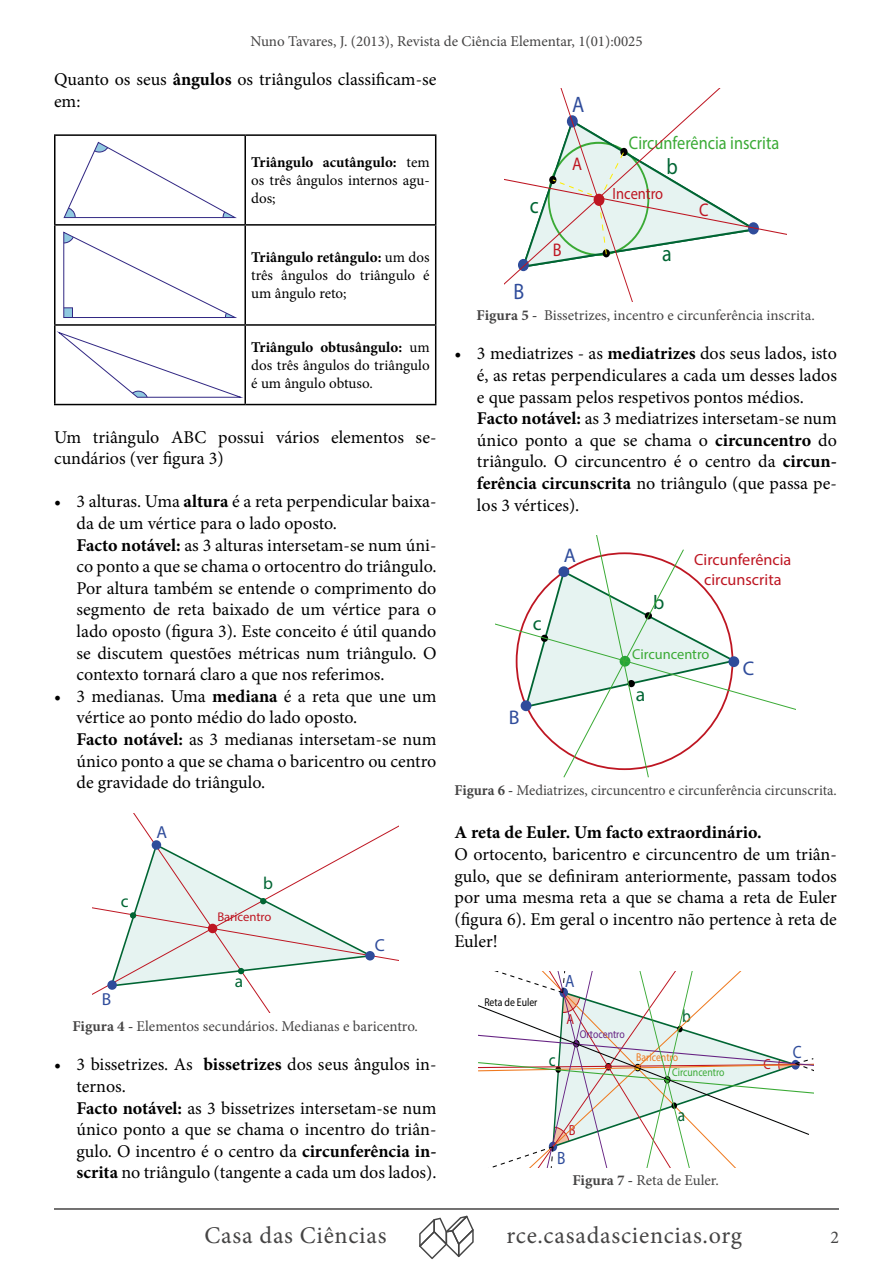
<style>
.page{position:relative;width:893px;height:1263px;background:#fff}
.page>*{position:absolute;margin:0;border:0;box-sizing:border-box;transform-origin:0 0}
.t1{font:24px "Minion Pro";letter-spacing:.03em;color:#454444}
.t2{font:22.35px "Myriad Pro";color:#006533;scale:.89 1}
.t3{font:22.35px "Myriad Pro";color:#2f4c9b;scale:.89 1}
.t4{font:19.8px "Myriad Pro";color:#2f4c9b}
.t5{font:19.8px "Myriad Pro";color:#006533}
.t6{font:18.3px "Myriad Pro";color:#3aaa35;scale:.89 1}
.t7{font:18.3px "Myriad Pro";color:#be1622;scale:.89 1}
.t8{font:18px/21.6px "Minion Pro";color:#000}
.t9{font:700 18px "Minion Pro";color:#000}
.t10{font:18px "Minion Pro";color:#454444}
.t11{font:17.85px "Myriad Pro";color:#2f4c9b;scale:.86 1}
.t12{font:17.85px "Myriad Pro";color:#006533;scale:.86 1}
.t13{font:17.4px "Myriad Pro";color:#2f4c9b}
.t14{font:17.4px "Myriad Pro";color:#006533}
.t15{font:16.35px "Myriad Pro";color:#be1622;scale:.89 1}
.t16{font:16.2px/19.5px "Myriad Pro";color:#be1622;text-align:center}
.t17{font:15px "Minion Pro";color:#454444}
.t18{font:15px/18px "Minion Pro";color:#000;text-align:justify}
.t19{font:14.55px "Myriad Pro";color:#be1622;scale:.86 1}
.t20{font:14.4px "Myriad Pro";color:#3aaa35}
.t21{font:12.6px "Myriad Pro";color:#be1622}
.t22{font:11.4px "Myriad Pro";color:#3aaa35;scale:.86 1}
.t23{font:11.4px "Myriad Pro";color:#000;scale:.86 1}
.t24{font:11.4px "Myriad Pro";color:#ef791e;scale:.86 1}
.t25{font:11.4px "Myriad Pro";color:#662383;scale:.86 1}
.s1{font-weight:700}
</style>
<div class="page">
<img style="left:420px;top:1245px;width:26px;height:14px">
<img style="left:435px;top:1218px;width:11px;height:27px">
<img style="left:419px;top:1219px;width:16px;height:28px">
<img style="left:446px;top:1232px;width:25px;height:25px">
<img style="left:446px;top:1225px;width:6px;height:7px">
<img style="left:452px;top:1216px;width:22px;height:29px">
<hr style="left:54px;top:1208px;width:785px;height:2px;background:#454444">
<hr style="left:54px;top:134px;width:191px;height:2px;background:#000">
<hr style="left:54px;top:136px;width:2px;height:88px;background:#000">
<hr style="left:245px;top:134px;width:191px;height:2px;background:#000">
<hr style="left:244px;top:136px;width:2px;height:88px;background:#000">
<hr style="left:435px;top:136px;width:1px;height:88px;background:#000">
<hr style="left:54px;top:224px;width:191px;height:2px;background:#000">
<hr style="left:54px;top:226px;width:2px;height:98px;background:#000">
<hr style="left:245px;top:224px;width:191px;height:2px;background:#000">
<hr style="left:244px;top:226px;width:2px;height:98px;background:#000">
<hr style="left:435px;top:226px;width:1px;height:98px;background:#000">
<hr style="left:54px;top:324px;width:191px;height:2px;background:#000">
<hr style="left:54px;top:326px;width:2px;height:78px;background:#000">
<hr style="left:245px;top:324px;width:191px;height:2px;background:#000">
<hr style="left:244px;top:326px;width:2px;height:78px;background:#000">
<hr style="left:435px;top:326px;width:1px;height:78px;background:#000">
<hr style="left:54px;top:404px;width:191px;height:1px;background:#000">
<hr style="left:245px;top:404px;width:191px;height:1px;background:#000">
<svg style="left:63px;top:141px;width:174px;height:78px"></svg>
<svg style="left:63px;top:231px;width:174px;height:87px"></svg>
<svg style="left:57px;top:331px;width:186px;height:67px"></svg>
<svg style="left:92px;top:813px;width:306px;height:200px"></svg>
<div style="left:208px;top:924px;width:9px;height:9px;background:#be1622;border-radius:50%"></div>
<svg style="left:504px;top:89px;width:283px;height:213px"></svg>
<svg style="left:495px;top:536px;width:301px;height:241px"></svg>
<svg style="left:478px;top:972px;width:335px;height:195px"></svg>
<p class="t17" style="left:250px;top:31px;width:394px">Nuno Tavares, J. (2013), Revista de Ciência Elementar, 1(01):0025</p>
<p class="t8" style="left:54px;top:69px;width:384px">Quanto os seus <span class="s1">ângulos</span> os triângulos classificam-se em:</p>
<p class="t18" style="left:251px;top:154px;width:180px"><span class="s1">Triângulo acutângulo:</span> tem os três ângulos internos agu&shy;dos;</p>
<p class="t18" style="left:251px;top:249px;width:180px"><span class="s1">Triângulo retângulo:</span> um dos três ângulos do triângulo é um ângulo reto;</p>
<p class="t18" style="left:251px;top:338px;width:180px"><span class="s1">Triângulo obtusângulo:</span> um dos três ângulos do triângulo é um ângulo obtuso.</p>
<p class="t8" style="left:54px;top:426px;width:384px">Um triângulo ABC possui vários elementos se&shy;cundários (ver figura 3)</p>
<p class="t8" style="left:76px;top:491px;width:361px;text-indent:-22px">• 3 alturas. Uma <span class="s1">altura</span> é a reta perpendicular baixa&shy;da de um vértice para o lado oposto.<br><span class="s1">Facto notável:</span> as 3 alturas intersetam-se num úni&shy;co ponto a que se chama o ortocentro do triângulo.<br>Por altura também se entende o comprimento do segmento de reta baixado de um vértice para o lado oposto (figura 3). Este conceito é útil quando se discutem questões métricas num triângulo. O contexto tornará claro a que nos referimos.</p>
<p class="t8" style="left:76px;top:685px;width:361px;text-indent:-22px">• 3 medianas. Uma <span class="s1">mediana</span> é a reta que une um vértice ao ponto médio do lado oposto.<br><span class="s1">Facto notável:</span> as 3 medianas intersetam-se num único ponto a que se chama o baricentro ou centro de gravidade do triângulo.</p>
<p class="t14" style="left:121px;top:891px;width:9px">c</p>
<p class="t13" style="left:156px;top:821px;width:12px">A</p>
<p class="t13" style="left:102px;top:989px;width:11px">B</p>
<p class="t14" style="left:263px;top:873px;width:11px">b</p>
<p class="t21" style="left:217px;top:909px;width:56px">Baricentro</p>
<p class="t14" style="left:235px;top:970px;width:10px">a</p>
<p class="t13" style="left:375px;top:935px;width:12px">C</p>
<p class="t17" style="left:72px;top:1016px;width:347px"><span class="s1">Figura 4 -</span> Elementos secundários. Medianas e baricentro.</p>
<p class="t8" style="left:76px;top:1054px;width:361px;text-indent:-22px">• 3 bissetrizes. As <span class="s1">bissetrizes</span> dos seus ângulos in&shy;ternos.<br><span class="s1">Facto notável:</span> as 3 bissetrizes intersetam-se num único ponto a que se chama o incentro do triân&shy;gulo. O incentro é o centro da <span class="s1">circunferência in&shy;scrita</span> no triângulo (tangente a cada um dos lados).</p>
<p class="t3" style="left:572px;top:91px;width:15px">A</p>
<p class="t2" style="left:530px;top:192px;width:12px">c</p>
<p class="t3" style="left:513px;top:277px;width:14px">B</p>
<p class="t7" style="left:572px;top:152px;width:13px">A</p>
<p class="t7" style="left:553px;top:238px;width:11px">B</p>
<p class="t6" style="left:629px;top:131px;width:170px">Circunferência inscrita</p>
<p class="t15" style="left:613px;top:183px;width:58px">Incentro</p>
<p class="t2" style="left:666px;top:153px;width:14px">b</p>
<p class="t2" style="left:662px;top:240px;width:12px">a</p>
<p class="t7" style="left:699px;top:199px;width:12px">C</p>
<p class="t17" style="left:477px;top:305px;width:340px"><span class="s1">Figura 5 -</span> Bissetrizes, incentro e circunferência inscrita.</p>
<p class="t8" style="left:477px;top:343px;width:361px;text-indent:-22px">• 3 mediatrizes - as <span class="s1">mediatrizes</span> dos seus lados, isto é, as retas perpendiculares a cada um desses lados e que passam pelos respetivos pontos médios.<br><span class="s1">Facto notável:</span> as 3 mediatrizes intersetam-se num único ponto a que se chama o <span class="s1">circuncentro</span> do triângulo. O circuncentro é o centro da <span class="s1">circun&shy;ferência circunscrita</span> no triângulo (que passa pe&shy;los 3 vértices).</p>
<p class="t4" style="left:564px;top:543px;width:14px">A</p>
<p class="t16" style="left:694px;top:550px;width:99px">Circunferência circunscrita</p>
<p class="t5" style="left:533px;top:611px;width:10px">c</p>
<p class="t4" style="left:509px;top:705px;width:12px">B</p>
<p class="t5" style="left:653px;top:590px;width:13px">b</p>
<p class="t20" style="left:632px;top:646px;width:79px">Circuncentro</p>
<p class="t5" style="left:636px;top:682px;width:11px">a</p>
<p class="t4" style="left:743px;top:656px;width:13px">C</p>
<p class="t17" style="left:454px;top:780px;width:384px"><span class="s1">Figura 6 -</span> Mediatrizes, circuncentro e circunferência circunscrita.</p>
<p class="t9" style="left:454px;top:820px;width:309px">A reta de Euler. Um facto extraordinário.</p>
<p class="t8" style="left:454px;top:844px;width:384px;text-align:justify">O ortocento, baricentro e circuncentro de um triân&shy;gulo, que se definiram anteriormente, passam todos por uma mesma reta a que se chama a reta de Euler (figura 6). Em geral o incentro não pertence à reta de Euler!</p>
<p class="t11" style="left:565px;top:970px;width:12px">A</p>
<p class="t23" style="left:484px;top:995px;width:63px">Reta de Euler</p>
<p class="t12" style="left:549px;top:1049px;width:9px">c</p>
<p class="t19" style="left:567px;top:1010px;width:10px">A</p>
<p class="t25" style="left:580px;top:1027px;width:54px">Ortocentro</p>
<p class="t12" style="left:682px;top:1005px;width:12px">b</p>
<p class="t24" style="left:636px;top:1050px;width:50px">Baricentro</p>
<p class="t11" style="left:793px;top:1041px;width:12px">C</p>
<p class="t19" style="left:763px;top:1055px;width:10px">C</p>
<p class="t22" style="left:672px;top:1065px;width:62px">Circuncentro</p>
<p class="t19" style="left:569px;top:1121px;width:9px">B</p>
<p class="t11" style="left:557px;top:1147px;width:11px">B</p>
<p class="t12" style="left:678px;top:1104px;width:10px">a</p>
<p class="t17" style="left:572px;top:1170px;width:148px"><span class="s1">Figura 7 -</span> Reta de Euler.</p>
<h1 class="t1" style="left:204px;top:1220px;width:184px">Casa das Ciências</h1>
<h1 class="t1" style="left:506px;top:1220px;width:237px">rce.casadasciencias.org</h1>
<p class="t10" style="left:830px;top:1225px;width:10px">2</p>
</div>
